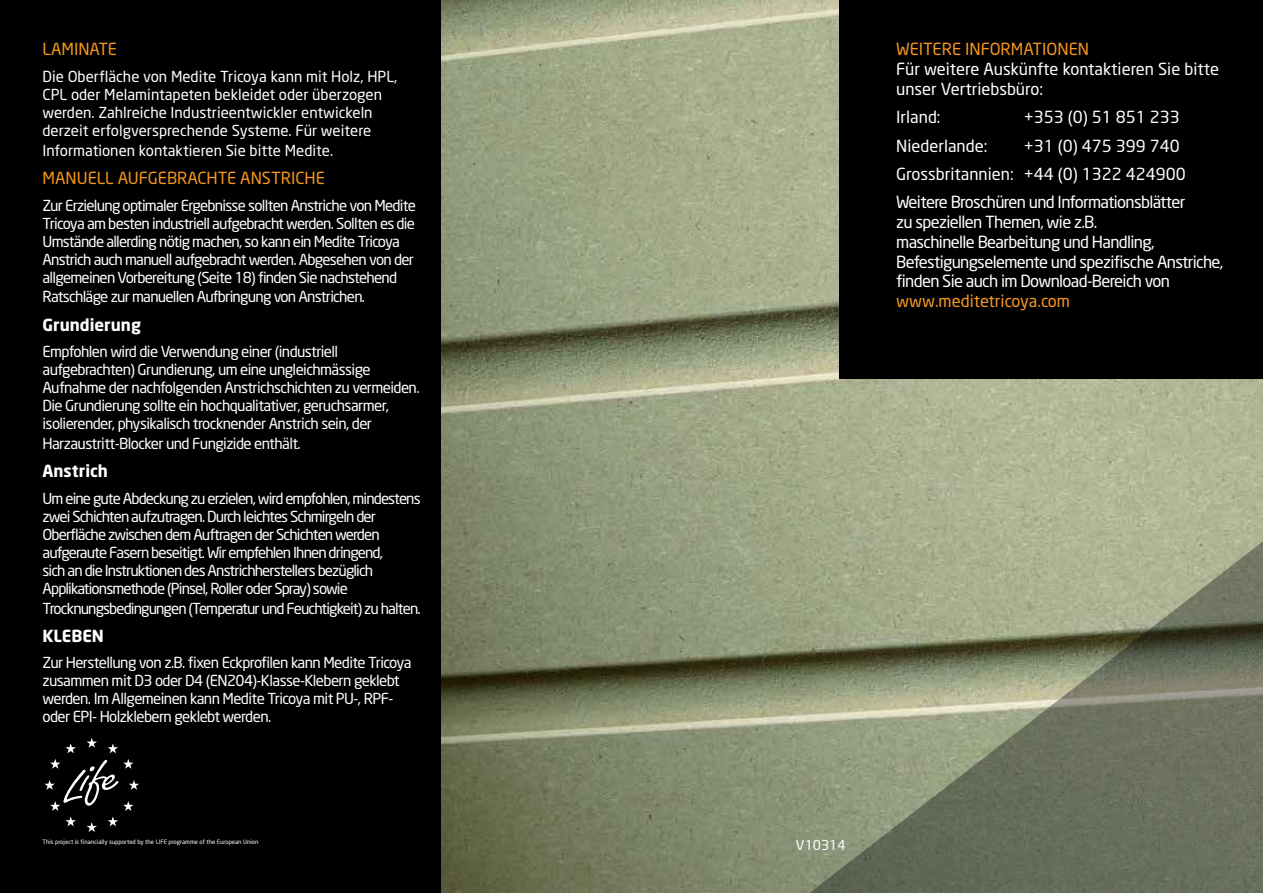
<style>
.page{position:relative;width:1263px;height:893px;background:#fff}
.page>*{position:absolute;margin:0;border:0;box-sizing:border-box;transform-origin:0 0}
.t1{font:16.5px/19.8px "Neo Sans CE";letter-spacing:-.04em;color:#fff}
.t2{font:16.5px/19.8px "Neo Sans CE";color:#fff}
.t3{font:16.5px "Neo Sans CE";color:#f8971d}
.t4{font:700 16.5px "Neo Sans CE";color:#fff}
.t5{font:16.5px "Neo Sans CE";color:#f89721}
.t6{font:15px/18px "Neo Sans CE";letter-spacing:-.05em;color:#fff}
.t7{font:15px/18px "Neo Sans CE";color:#fff}
.t8{font:13.5px "Neo Sans CE";color:#fff}
.t9{font:6px "Neo Sans CE";color:#fff}
</style>
<div class="page">
<img style="left:441px;top:0;width:822px;height:893px">
<div style="left:840px;top:0;width:423px;height:378px;background:#000"></div>
<div style="left:0;top:0;width:441px;height:893px;background:#000"></div>
<svg style="left:793px;top:531px;width:470px;height:362px;background:#838970"></svg>
<svg style="left:65px;top:743px;width:11px;height:10px"></svg>
<svg style="left:87px;top:738px;width:10px;height:10px"></svg>
<svg style="left:108px;top:743px;width:10px;height:10px"></svg>
<svg style="left:44px;top:759px;width:95px;height:73px"></svg>
<p class="t3" style="left:43px;top:39px;width:76px">LAMINATE</p>
<p class="t7" style="left:43px;top:67px;width:356px">Die Oberfläche von Medite Tricoya kann mit Holz, HPL, CPL oder Melamintapeten bekleidet oder überzogen werden. Zahlreiche Industrieentwickler entwickeln derzeit erfolgversprechende Systeme. Für weitere</p>
<p class="t7" style="left:43px;top:141px;width:292px">Informationen kontaktieren Sie bitte Medite.</p>
<p class="t3" style="left:43px;top:168px;width:284px">MANUELL AUFGEBRACHTE ANSTRICHE</p>
<p class="t6" style="left:43px;top:196px;width:375px">Zur Erzielung optimaler Ergebnisse sollten Anstriche von Medite Tricoya am besten industriell aufgebracht werden. Sollten es die Umstände allerding nötig machen, so kann ein Medite Tricoya Anstrich auch manuell aufgebracht werden. Abgesehen von der allgemeinen Vorbereitung (Seite 18) finden Sie nachstehend</p>
<p class="t6" style="left:43px;top:288px;width:324px">Ratschläge zur manuellen Aufbringung von Anstrichen.</p>
<p class="t4" style="left:43px;top:314px;width:100px">Grundierung</p>
<p class="t6" style="left:43px;top:342px;width:379px">Empfohlen wird die Verwendung einer (industriell aufgebrachten) Grundierung, um eine ungleichmässige Aufnahme der nachfolgenden Anstrichschichten zu vermeiden.<br>Die Grundierung sollte ein hochqualitativer, geruchsarmer, isolierender, physikalisch trocknender Anstrich sein, der</p>
<p class="t6" style="left:43px;top:434px;width:260px">Harzaustritt-Blocker und Fungizide enthält.</p>
<p class="t4" style="left:43px;top:461px;width:67px">Anstrich</p>
<p class="t6" style="left:43px;top:489px;width:380px">Um eine gute Abdeckung zu erzielen, wird empfohlen, mindestens zwei Schichten aufzutragen. Durch leichtes Schmirgeln der Oberfläche zwischen dem Auftragen der Schichten werden aufgeraute Fasern beseitigt. Wir empfehlen Ihnen dringend,<br>sich an die Instruktionen des Anstrichherstellers bezüglich Applikationsmethode (Pinsel, Roller oder Spray) sowie</p>
<p class="t6" style="left:43px;top:599px;width:380px">Trocknungsbedingungen (Temperatur und Feuchtigkeit) zu halten.</p>
<p class="t4" style="left:43px;top:625px;width:63px">KLEBEN</p>
<p class="t6" style="left:43px;top:654px;width:370px">Zur Herstellung von z.B. fixen Eckprofilen kann Medite Tricoya zusammen mit D3 oder D4 (EN204)-Klasse-Klebern geklebt werden. Im Allgemeinen kann Medite Tricoya mit PU-, RPF&shy;oder EPI- Holzklebern geklebt werden.</p>
<p class="t9" style="left:43px;top:838px;width:218px">This project is financially supported by the LIFE programme of the European Union</p>
<p class="t3" style="left:896px;top:39px;width:194px">WEITERE INFORMATIONEN</p>
<p class="t2" style="left:896px;top:59px;width:324px">Für weitere Auskünfte kontaktieren Sie bitte unser Vertriebsbüro:</p>
<p class="t1" style="left:896px;top:107px;width:46px">Irland:</p>
<p class="t2" style="left:1024px;top:107px;width:158px">+353 (0) 51 851 233</p>
<p class="t2" style="left:896px;top:135px;width:93px">Niederlande:</p>
<p class="t1" style="left:896px;top:131px;width:291px;line-height:28.3px;text-indent:128px">+31 (0) 475 399 740<br>Grossbritannien: +44 (0) 1322 424900<br>Weitere Broschüren und Informationsblätter</p>
<p class="t1" style="left:896px;top:212px;width:329px">zu speziellen Themen, wie z.B.<br>maschinelle Bearbeitung und Handling, Befestigungselemente und spezifische Anstriche, finden Sie auch im Download-Bereich von</p>
<p class="t5" style="left:896px;top:291px;width:175px">www.meditetricoya.com</p>
<p class="t8" style="left:796px;top:837px;width:51px">V10314</p>
</div>
